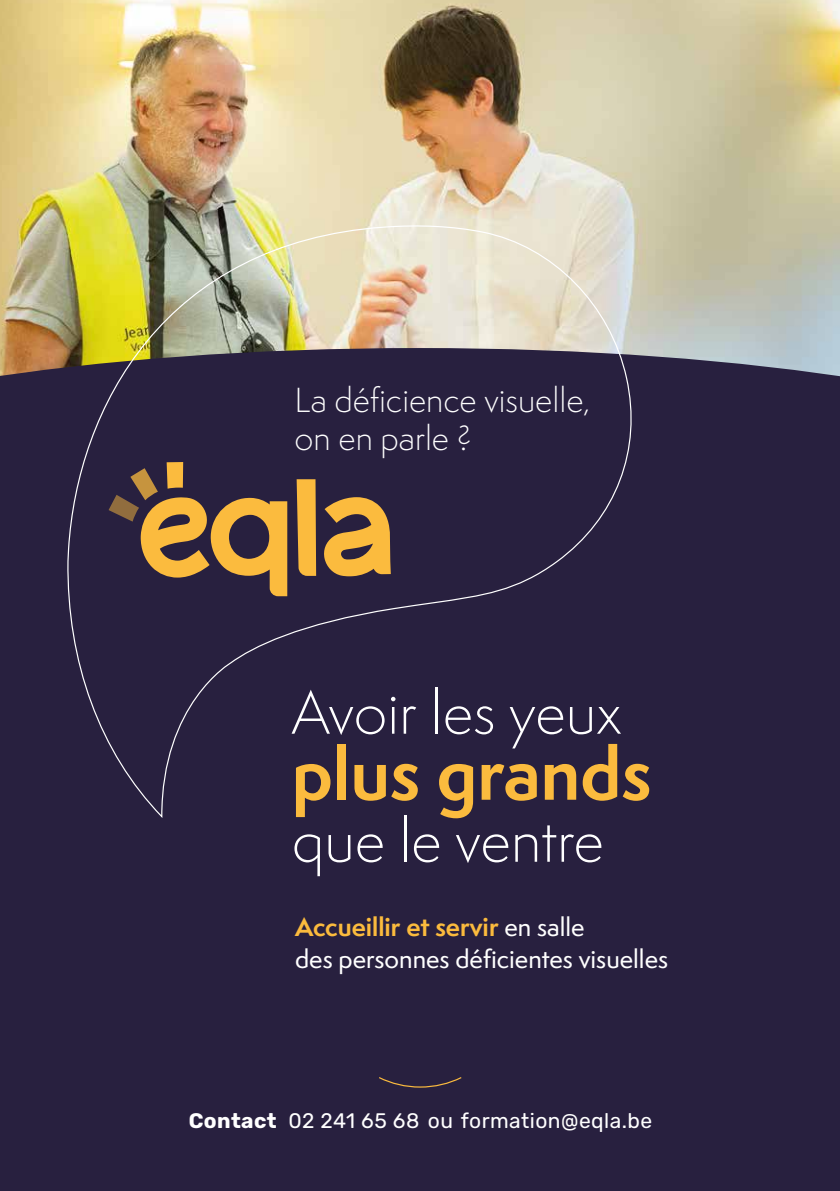
<style>
.page{position:relative;width:840px;height:1191px;background:#fff}
.page>*{position:absolute;margin:0;border:0;box-sizing:border-box;transform-origin:0 0}
.t1{font:700 68px "Semplicita Pro";color:#fbbb3e}
.t2{font:300 56.6px "Semplicita Pro";color:#fff}
.t3{font:300 32px/38.4px "Semplicita Pro";color:#fff}
.t4{font:500 24px/32px "Semplicita Pro";color:#fff}
.t5{font:21px "Rubik";letter-spacing:.02em;color:#fff}
.s1{font-weight:700;color:#fbbb3d}
.s2{font-weight:700}
</style>
<div class="page">
<img style="left:0;top:0;width:839px;height:348px">
<div style="left:0;top:348px;width:839px;height:843px;background:#28203f"></div>
<svg style="left:67px;top:224px;width:575px;height:595px;background:#514956"></svg>
<svg style="left:296px;top:479px;width:20px;height:97px;background:#e4aa3e"></svg>
<svg style="left:322px;top:497px;width:68px;height:79px;background:#b4863e"></svg>
<svg style="left:108px;top:462px;width:179px;height:134px;background:#72563e"></svg>
<svg style="left:377px;top:1076px;width:85px;height:12px"></svg>
<h3 class="t3" style="left:294px;top:383px;width:297px">La déficience visuelle, on en parle ?</h3>
<h2 class="t2" style="left:291px;top:687px;width:331px">Avoir les yeux</h2>
<h1 class="t1" style="left:291px;top:743px;width:361px">plus grands</h1>
<h2 class="t2" style="left:291px;top:815px;width:313px">que le ventre</h2>
<p class="t4" style="left:295px;top:913px;width:374px"><span class="s1">Accueillir et servir</span> en salle<br>des personnes déficientes visuelles</p>
<p class="t5" style="left:188px;top:1111px;width:465px"><span class="s2">Contact</span> 02 241 65 68 ou formation@eqla.be</p>
</div>
